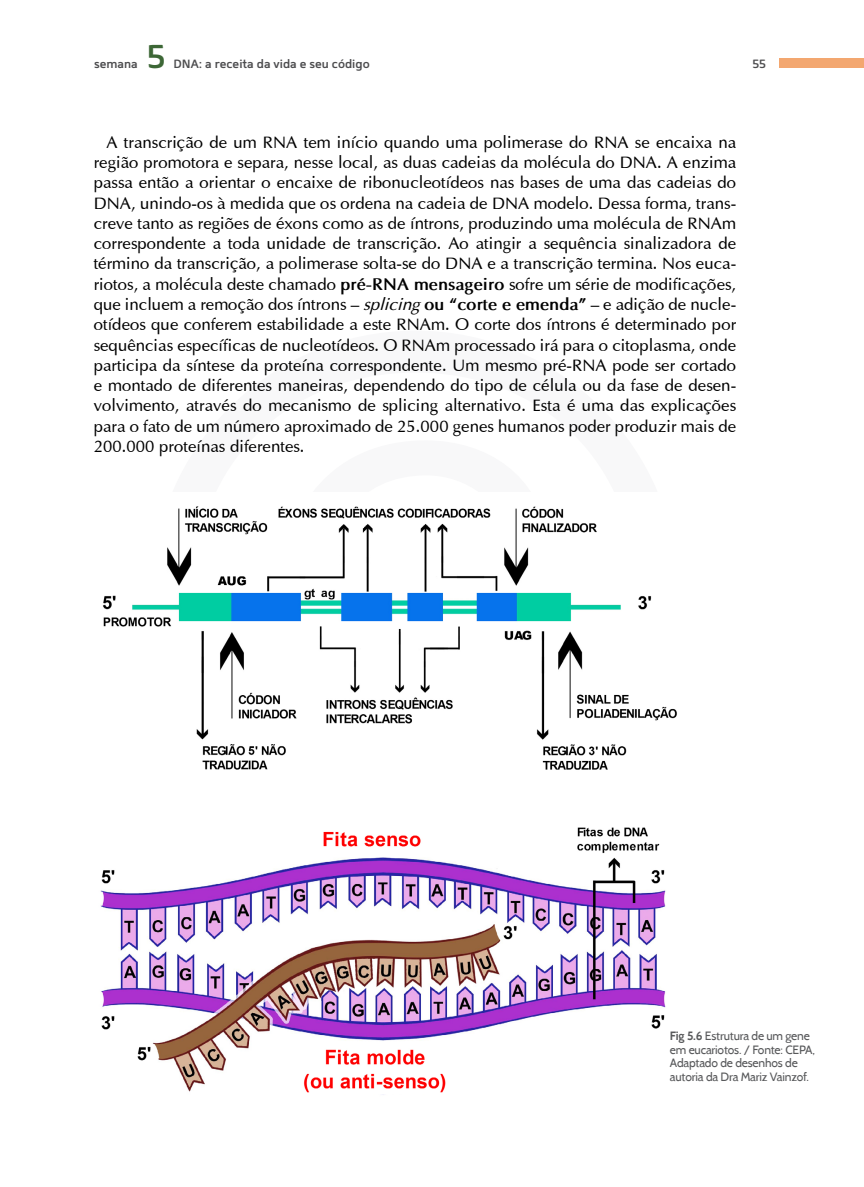
<style>
.page{position:relative;width:864px;height:1187px;background:#fff}
.page>*{position:absolute;margin:0;border:0;box-sizing:border-box;transform-origin:0 0}
.t1{font:600 33px "Mentone";color:#3d6736}
.t2{font:16.8px/20.2px "Optima";color:#000;text-align:justify}
.t3{font:12px/13.5px "Cabin";letter-spacing:-.015em;color:#58595b}
.t4{font:600 12px "Mentone";color:#4d4d4f}
.s1{font-weight:700}
.s2{font-style:italic}
</style>
<div class="page">
<div style="left:779px;top:59px;width:84px;height:9px;background:#f3a770"></div>
<img style="left:100px;top:506px;width:577px;height:589px">
<p class="t4" style="left:94px;top:56px;width:45px">semana</p>
<h1 class="t1" style="left:147px;top:36px;width:20px">5</h1>
<p class="t4" style="left:173px;top:56px;width:198px">DNA: a receita da vida e seu código</p>
<p class="t4" style="left:752px;top:56px;width:15px">55</p>
<p class="t2" style="left:94px;top:132px;width:643px;text-indent:13px">A transcrição de um RNA tem início quando uma polimerase do RNA se encaixa na região promotora e separa, nesse local, as duas cadeias da molécula do DNA. A enzima passa então a orientar o encaixe de ribonucleotídeos nas bases de uma das cadeias do DNA, unindo-os à medida que os ordena na cadeia de DNA modelo. Dessa forma, trans&shy;creve tanto as regiões de éxons como as de íntrons, produzindo uma molécula de RNAm correspondente a toda unidade de transcrição. Ao atingir a sequência sinalizadora de término da transcrição, a polimerase solta-se do DNA e a transcrição termina. Nos euca&shy;riotos, a molécula deste chamado <span class="s1">pré-RNA mensageiro</span> sofre um série de modificações, que incluem a remoção dos íntrons – <span class="s2">splicing</span> <span class="s1">ou “corte e emenda”</span> – e adição de nucle&shy;otídeos que conferem estabilidade a este RNAm. O corte dos íntrons é determinado por sequências específicas de nucleotídeos. O RNAm processado irá para o citoplasma, onde participa da síntese da proteína correspondente. Um mesmo pré-RNA pode ser cortado e montado de diferentes maneiras, dependendo do tipo de célula ou da fase de desen&shy;volvimento, através do mecanismo de splicing alternativo. Esta é uma das explicações para o fato de um número aproximado de 25.000 genes humanos poder produzir mais de 200.000 proteínas diferentes.</p>
<p class="t3" style="left:669px;top:1028px;width:146px"><span class="s1">Fig 5.6</span> Estrutura de um gene em eucariotos. / Fonte: CEPA,<br>Adaptado de desenhos de autoria da Dra Mariz Vainzof.</p>
</div>
